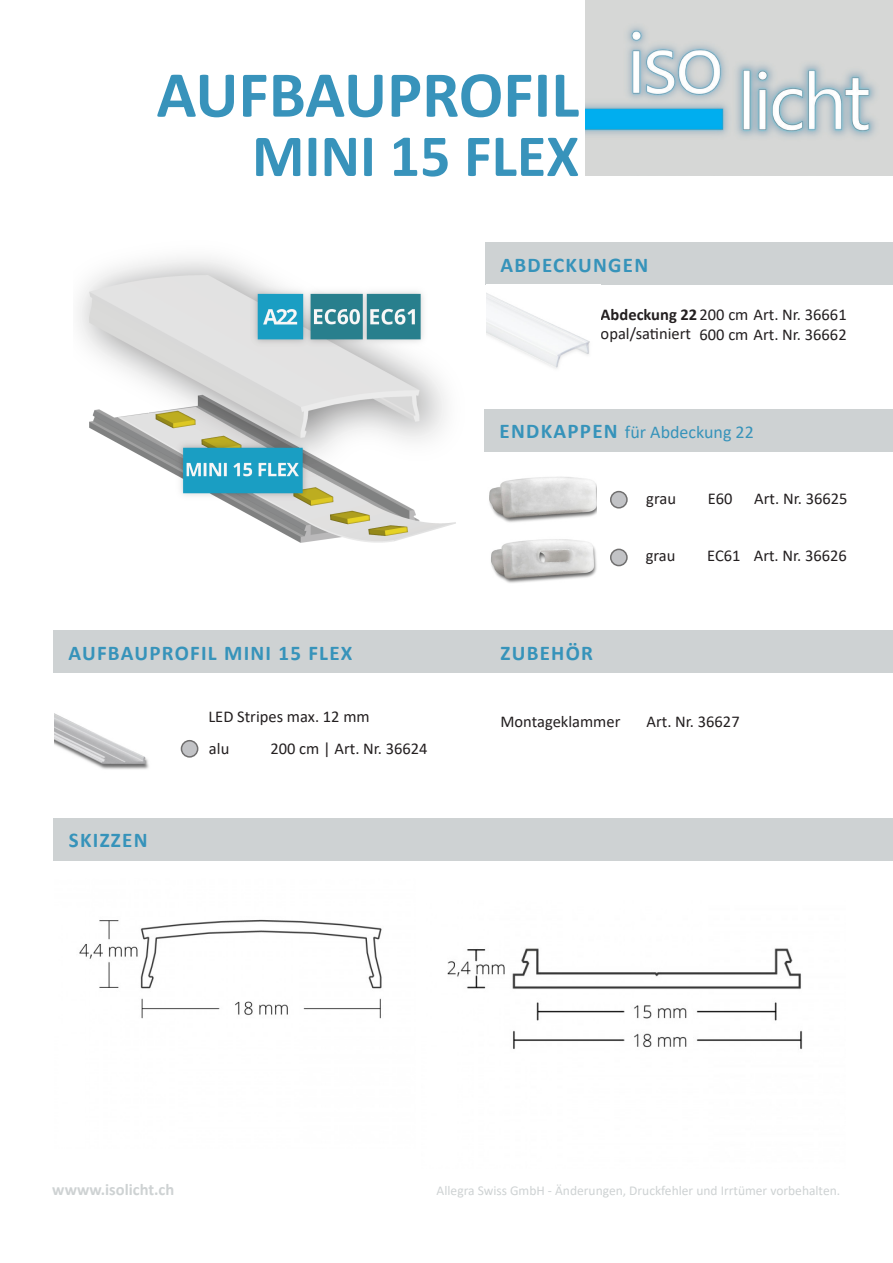
<style>
.page{position:relative;width:893px;height:1263px;background:#fff}
.page>*{position:absolute;margin:0;border:0;box-sizing:border-box;transform-origin:0 0}
.t1{font:700 66px "Calibri";color:#3893bb}
.t2{font:700 60px "Calibri";color:#3893bb}
.t3{font:700 21px "Calibri";letter-spacing:.06em;color:#3693ba}
.t4{font:18px "Calibri";color:#3693ba}
.t5{font:16.5px "Calibri";color:#231f20}
.t6{font:700 16.5px "Calibri";color:#ced2d3}
.t7{font:13.5px "Calibri";color:#ced2d3}
.s1{font-weight:700}
.s2{font-weight:700;font-size:21px}
</style>
<div class="page">
<img style="left:489px;top:476px;width:107px;height:47px">
<img style="left:447px;top:948px;width:356px;height:101px">
<img style="left:79px;top:919px;width:303px;height:100px">
<img style="left:54px;top:713px;width:95px;height:57px">
<img style="left:78px;top:258px;width:378px;height:285px">
<img style="left:491px;top:539px;width:106px;height:44px">
<div style="left:486px;top:242px;width:407px;height:43px;background:#ced2d3"></div>
<div style="left:54px;top:630px;width:839px;height:43px;background:#ced2d3"></div>
<div style="left:54px;top:818px;width:839px;height:42px;background:#ced2d3"></div>
<div style="left:485px;top:409px;width:408px;height:43px;background:#ced2d3"></div>
<img style="left:585px;top:0;width:308px;height:176px">
<div style="left:611px;top:492px;width:16px;height:16px;background:#c2c3c6;border-radius:50%"></div>
<div style="left:610px;top:491px;width:18px;height:17px;border:2px solid #706f6f;border-radius:50%"></div>
<div style="left:611px;top:549px;width:16px;height:17px;background:#c2c3c6;border-radius:50%"></div>
<div style="left:610px;top:549px;width:18px;height:17px;border:2px solid #706f6f;border-radius:50%"></div>
<div style="left:181px;top:741px;width:17px;height:16px;background:#c2c3c6;border-radius:50%"></div>
<div style="left:181px;top:740px;width:17px;height:18px;border:2px solid #706f6f;border-radius:50%"></div>
<img style="left:486px;top:293px;width:104px;height:76px">
<p class="t1" style="left:156px;top:53px;width:424px">AUFBAUPROFIL</p>
<p class="t2" style="left:252px;top:118px;width:329px">MINI 15 FLEX</p>
<p class="t3" style="left:501px;top:251px;width:149px">ABDECKUNGEN</p>
<p class="t5" style="left:601px;top:303px;width:248px"><span class="s1">Abdeckung 22</span>200 cm Art. Nr. 36661</p>
<p class="t5" style="left:699px;top:323px;width:149px">600 cm Art. Nr. 36662</p>
<p class="t5" style="left:601px;top:322px;width:92px">opal/satiniert</p>
<p class="t4" style="left:500px;top:420px;width:256px"><span class="s2">ENDKAPPEN</span> für Abdeckung 22</p>
<p class="t5" style="left:646px;top:487px;width:31px">grau</p>
<p class="t5" style="left:708px;top:487px;width:26px">E60</p>
<p class="t5" style="left:754px;top:487px;width:95px">Art. Nr. 36625</p>
<p class="t3" style="left:68px;top:640px;width:285px">AUFBAUPROFIL MINI 15 FLEX</p>
<p class="t3" style="left:500px;top:640px;width:94px">ZUBEHÖR</p>
<p class="t5" style="left:646px;top:544px;width:31px">grau</p>
<p class="t5" style="left:707px;top:544px;width:141px">EC61 Art. Nr. 36626</p>
<p class="t3" style="left:69px;top:826px;width:80px">SKIZZEN</p>
<p class="t5" style="left:208px;top:705px;width:163px">LED Stripes max. 12 mm</p>
<p class="t5" style="left:209px;top:737px;width:22px">alu</p>
<p class="t5" style="left:270px;top:737px;width:159px">200 cm | Art. Nr. 36624</p>
<p class="t5" style="left:500px;top:710px;width:121px">Montageklammer</p>
<p class="t5" style="left:646px;top:710px;width:95px">Art. Nr. 36627</p>
<p class="t6" style="left:52px;top:1178px;width:124px">wwww.isolicht.ch</p>
<p class="t7" style="left:437px;top:1181px;width:405px">Allegra Swiss GmbH - Änderungen, Druckfehler und Irrtümer vorbehalten.</p>
</div>
